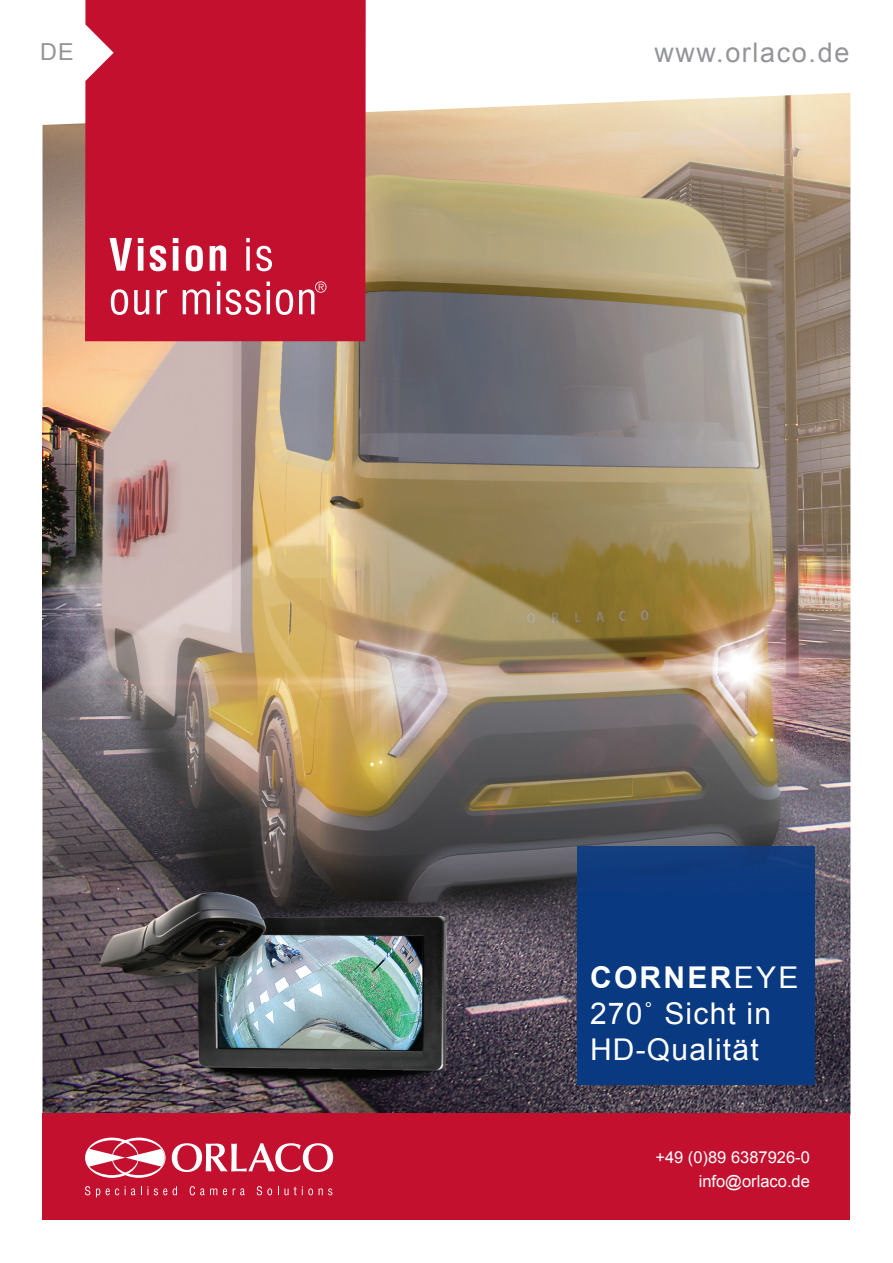
<style>
.page{position:relative;width:893px;height:1263px;background:#fff}
.page>*{position:absolute;margin:0;border:0;box-sizing:border-box;transform-origin:0 0}
.t1{font:30px/36px "Arial";letter-spacing:.04em;color:#fff}
.t2{font:27px "Arial";letter-spacing:.06em;color:#939598}
.t3{font:23.4px "Arial";color:#939598}
.t4{font:16.5px/24px "Arial";color:#fff;text-align:right}
.s1{font-weight:700}
</style>
<div class="page">
<img style="left:43px;top:110px;width:376px;height:628px">
<img style="left:419px;top:95px;width:378px;height:643px">
<img style="left:797px;top:93px;width:53px;height:1020px">
<img style="left:43px;top:738px;width:754px;height:108px">
<img style="left:43px;top:846px;width:53px;height:267px">
<img style="left:474px;top:846px;width:107px;height:267px">
<img style="left:581px;top:846px;width:216px;height:1px">
<img style="left:96px;top:1101px;width:378px;height:12px">
<img style="left:581px;top:1084px;width:216px;height:29px">
<div style="left:43px;top:1113px;width:807px;height:107px;background:#c3102f"></div>
<div style="left:85px;top:0;width:281px;height:341px;background:#c3102f"></div>
<img style="left:577px;top:847px;width:238px;height:237px">
<img style="left:85px;top:808px;width:412px;height:293px">
<svg style="left:85px;top:1137px;width:81px;height:41px"></svg>
<svg style="left:85px;top:1186px;width:5px;height:9px"></svg>
<svg style="left:96px;top:1188px;width:4px;height:9px"></svg>
<svg style="left:106px;top:1188px;width:13px;height:7px"></svg>
<svg style="left:125px;top:1186px;width:10px;height:9px"></svg>
<svg style="left:141px;top:1186px;width:7px;height:9px"></svg>
<svg style="left:154px;top:1186px;width:23px;height:9px"></svg>
<svg style="left:190px;top:1186px;width:27px;height:9px"></svg>
<svg style="left:223px;top:1188px;width:4px;height:7px"></svg>
<svg style="left:233px;top:1188px;width:12px;height:7px"></svg>
<svg style="left:257px;top:1186px;width:15px;height:9px"></svg>
<svg style="left:278px;top:1186px;width:35px;height:9px"></svg>
<svg style="left:319px;top:1188px;width:13px;height:7px"></svg>
<svg style="left:172px;top:1143px;width:161px;height:29px"></svg>
<svg style="left:109px;top:238px;width:23px;height:33px"></svg>
<svg style="left:138px;top:238px;width:5px;height:33px"></svg>
<svg style="left:149px;top:245px;width:18px;height:26px"></svg>
<svg style="left:173px;top:238px;width:5px;height:33px"></svg>
<svg style="left:186px;top:245px;width:17px;height:26px"></svg>
<svg style="left:210px;top:245px;width:16px;height:26px"></svg>
<svg style="left:246px;top:246px;width:4px;height:25px"></svg>
<svg style="left:246px;top:238px;width:4px;height:4px"></svg>
<svg style="left:256px;top:246px;width:16px;height:25px"></svg>
<svg style="left:111px;top:289px;width:17px;height:26px"></svg>
<svg style="left:134px;top:290px;width:15px;height:25px"></svg>
<svg style="left:157px;top:289px;width:10px;height:25px"></svg>
<svg style="left:183px;top:289px;width:27px;height:25px"></svg>
<hr style="left:217px;top:290px;width:3px;height:24px;background:#fff">
<svg style="left:217px;top:282px;width:3px;height:4px"></svg>
<svg style="left:226px;top:289px;width:35px;height:26px"></svg>
<hr style="left:267px;top:290px;width:3px;height:24px;background:#fff">
<svg style="left:267px;top:282px;width:3px;height:4px"></svg>
<svg style="left:276px;top:289px;width:17px;height:26px"></svg>
<svg style="left:299px;top:281px;width:27px;height:33px"></svg>
<p class="t3" style="left:40px;top:36px;width:35px">DE</p>
<p class="t2" style="left:654px;top:34px;width:196px">www.orlaco.de</p>
<p class="t1" style="left:590px;top:960px;width:210px"><span class="s1">CORNER</span>EYE<br>270˚ Sicht in<br>HD-Qualität</p>
<p class="t4" style="left:655px;top:1145px;width:156px">+49 (0)89 6387926-0 info@orlaco.de</p>
</div>
